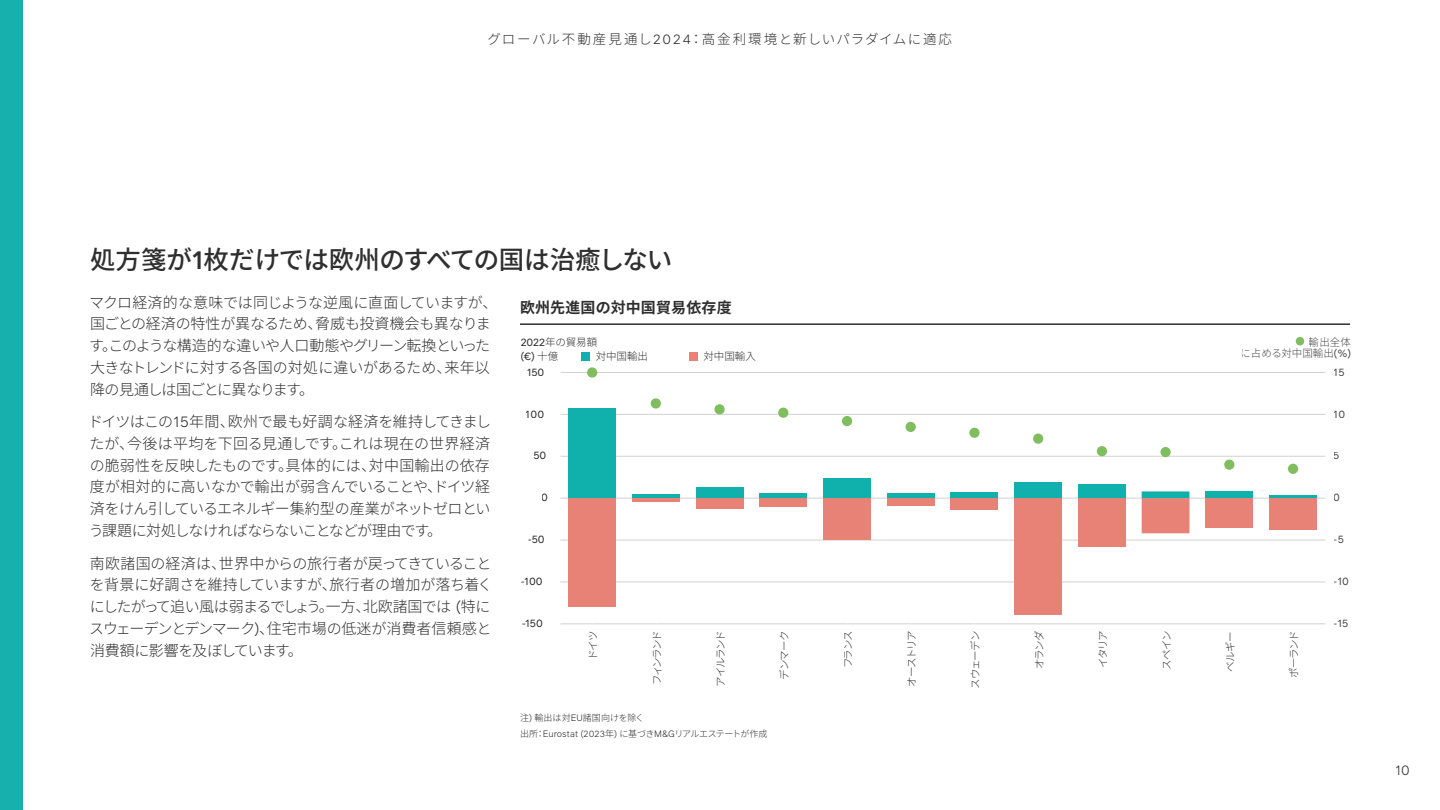
<style>
.page{position:relative;width:1440px;height:810px;background:#fff}
.page>*{position:absolute;margin:0;border:0;box-sizing:border-box;transform-origin:0 0}
.t1{font:500 25.5px "Source Han Sans JP";letter-spacing:-.015em;color:#2f2f2f}
.t2{font:300 15px/21.8px "Source Han Sans JP";letter-spacing:-.03em;color:#2f2f2f}
.t3{font:700 15px "Source Han Sans JP";letter-spacing:.01em;color:#2f2f2f}
.t4{font:300 13.5px "Source Han Sans JP";letter-spacing:.115em;color:#2f2f2f}
.t5{font:300 13.5px "Infra";color:#2f2f2f}
.t6{font:300 10.5px "Source Han Sans JP";letter-spacing:-.105em;color:#2f2f2f}
.t7{font:10.5px "Infra";color:#2f2f2f}
.t8{font:300 10.5px/11.6px "Source Han Sans JP";color:#4a4a4a;text-align:right}
.t9{font:10.5px "Infra";color:#4a4a4a}
.t10{font:300 10.5px/14.1px "Source Han Sans JP";color:#2f2f2f}
.t11{font:300 9px/16.3px "Source Han Sans JP";letter-spacing:-.02em;color:#2f2f2f}
.s1{font-family:"Infra"}
.s2{font-family:"Infra";font-weight:400}
.s3{font-family:"Source Han Sans JP";font-weight:300}
</style>
<div class="page">
<hr style="left:520px;top:323px;width:830px;height:2px;background:#2f2f2f">
<div style="left:0;top:0;width:22px;height:810px;background:#17b0ad"></div>
<hr style="left:560px;top:624px;width:765px;height:1px;background:#d1d1d4">
<hr style="left:560px;top:582px;width:765px;height:1px;background:#d1d1d4">
<hr style="left:560px;top:540px;width:765px;height:1px;background:#d1d1d4">
<hr style="left:560px;top:498px;width:765px;height:1px;background:#d1d1d4">
<hr style="left:560px;top:456px;width:765px;height:1px;background:#d1d1d4">
<hr style="left:560px;top:414px;width:765px;height:1px;background:#d1d1d4">
<hr style="left:560px;top:372px;width:765px;height:1px;background:#d1d1d4">
<div style="left:568px;top:498px;width:48px;height:109px;background:#e88176"></div>
<hr style="left:632px;top:498px;width:48px;height:4px;background:#e88176">
<div style="left:696px;top:498px;width:47px;height:10px;background:#e88176"></div>
<div style="left:759px;top:498px;width:48px;height:9px;background:#e88176"></div>
<div style="left:823px;top:498px;width:48px;height:41px;background:#e88176"></div>
<div style="left:887px;top:498px;width:48px;height:8px;background:#e88176"></div>
<div style="left:951px;top:498px;width:47px;height:11px;background:#e88176"></div>
<div style="left:1014px;top:498px;width:48px;height:116px;background:#e88176"></div>
<div style="left:1078px;top:498px;width:48px;height:48px;background:#e88176"></div>
<div style="left:1205px;top:498px;width:48px;height:30px;background:#e88176"></div>
<div style="left:1269px;top:498px;width:48px;height:32px;background:#e88176"></div>
<div style="left:568px;top:409px;width:48px;height:89px;background:#10b0ad"></div>
<hr style="left:632px;top:495px;width:48px;height:3px;background:#10b0ad">
<div style="left:696px;top:487px;width:47px;height:11px;background:#10b0ad"></div>
<div style="left:759px;top:493px;width:48px;height:5px;background:#10b0ad"></div>
<div style="left:823px;top:478px;width:48px;height:20px;background:#10b0ad"></div>
<hr style="left:887px;top:494px;width:48px;height:4px;background:#10b0ad">
<div style="left:951px;top:492px;width:47px;height:6px;background:#10b0ad"></div>
<div style="left:1014px;top:482px;width:48px;height:16px;background:#10b0ad"></div>
<div style="left:1078px;top:484px;width:48px;height:14px;background:#10b0ad"></div>
<svg style="left:1142px;top:491px;width:47px;height:42px;background:#c58980"></svg>
<div style="left:1205px;top:492px;width:48px;height:6px;background:#10b0ad"></div>
<hr style="left:1269px;top:496px;width:48px;height:2px;background:#10b0ad">
<div style="left:587px;top:367px;width:10px;height:11px;background:#7fbd5e;border-radius:50%"></div>
<div style="left:1296px;top:337px;width:8px;height:8px;background:#7fbd5e;border-radius:50%"></div>
<div style="left:651px;top:398px;width:10px;height:11px;background:#7fbd5e;border-radius:50%"></div>
<div style="left:714px;top:404px;width:11px;height:10px;background:#7fbd5e;border-radius:50%"></div>
<div style="left:778px;top:408px;width:10px;height:10px;background:#7fbd5e;border-radius:50%"></div>
<div style="left:842px;top:416px;width:10px;height:10px;background:#7fbd5e;border-radius:50%"></div>
<div style="left:906px;top:422px;width:10px;height:10px;background:#7fbd5e;border-radius:50%"></div>
<div style="left:969px;top:428px;width:11px;height:10px;background:#7fbd5e;border-radius:50%"></div>
<div style="left:1033px;top:434px;width:10px;height:10px;background:#7fbd5e;border-radius:50%"></div>
<div style="left:1097px;top:446px;width:10px;height:10px;background:#7fbd5e;border-radius:50%"></div>
<div style="left:1160px;top:447px;width:11px;height:10px;background:#7fbd5e;border-radius:50%"></div>
<div style="left:1224px;top:460px;width:10px;height:10px;background:#7fbd5e;border-radius:50%"></div>
<div style="left:1288px;top:464px;width:10px;height:10px;background:#7fbd5e;border-radius:50%"></div>
<div style="left:689px;top:352px;width:8px;height:9px;background:#e88176"></div>
<div style="left:581px;top:352px;width:9px;height:9px;background:#10b0ad"></div>
<p class="t4" style="left:488px;top:32px;width:466px">グローバル不動産見通し<span class="s1">2024</span>：高金利環境と新しいパラダイムに適応</p>
<h1 class="t1" style="left:90px;top:246px;width:584px">処方箋が<span class="s1">1</span>枚だけでは欧州のすべての国は治癒しない</h1>
<p class="t3" style="left:520px;top:299px;width:213px">欧州先進国の対中国貿易依存度</p>
<p class="t2" style="left:89px;top:291px;width:410px">マクロ経済的な意味では同じような逆風に直面していますが、国ごとの経済の特性が異なるため、脅威も投資機会も異なります。このような構造的な違いや人口動態やグリーン転換といった大きなトレンドに対する各国の対処に違いがあるため、来年以降の見通しは国ごとに異なります。</p>
<p class="t2" style="left:88px;top:411px;width:404px;text-align:justify">ドイツはこの<span class="s1">15</span>年間、欧州で最も好調な経済を維持してきましたが、今後は平均を下回る見通しです。これは現在の世界経済の脆弱性を反映したものです。具体的には、対中国輸出の依存度が相対的に高いなかで輸出が弱含んでいることや、ドイツ経済をけん引しているエネルギー集約型の産業がネットゼロという課題に対処しなければならないことなどが理由です。</p>
<p class="t2" style="left:89px;top:552px;width:405px">南欧諸国の経済は、世界中からの旅行者が戻ってきていることを背景に好調さを維持していますが、旅行者の増加が落ち着くにしたがって追い風は弱まるでしょう。一方、北欧諸国では <span class="s1">(</span>特にスウェーデンとデンマーク<span class="s1">)</span>、住宅市場の低迷が消費者信頼感と消費額に影響を及ぼしています。</p>
<p class="t8" style="left:1241px;top:336px;width:112px">輸出全体<br>に占める対中国輸出<span class="s2">(%)</span></p>
<p class="t10" style="left:596px;top:335px;width:54px;text-indent:-75px"><span class="s2">2022</span>年の貿易額<br>対中国輸出</p>
<p class="t6" style="left:703px;top:350px;width:54px">対中国輸入</p>
<p class="t7" style="left:521px;top:349px;width:39px">(€) <span class="s3">十億</span></p>
<p class="t7" style="left:527px;top:365px;width:19px">150</p>
<p class="t9" style="left:1334px;top:365px;width:12px">15</p>
<p class="t7" style="left:526px;top:406px;width:20px">100</p>
<p class="t9" style="left:1334px;top:406px;width:13px">10</p>
<p class="t7" style="left:533px;top:448px;width:14px">50</p>
<p class="t9" style="left:1334px;top:448px;width:8px">5</p>
<p class="t7" style="left:542px;top:490px;width:8px">0</p>
<p class="t9" style="left:1334px;top:490px;width:8px">0</p>
<p class="t7" style="left:528px;top:532px;width:19px">-50</p>
<p class="t9" style="left:1334px;top:532px;width:12px">-5</p>
<p class="t7" style="left:521px;top:574px;width:24px">-100</p>
<p class="t9" style="left:1334px;top:574px;width:17px">-10</p>
<p class="t7" style="left:521px;top:616px;width:23px">-150</p>
<p class="t9" style="left:1334px;top:616px;width:16px">-15</p>
<p class="t6" style="left:587px;top:660px;width:31px;rotate:-90deg">ドイツ</p>
<p class="t6" style="left:651px;top:685px;width:56px;rotate:-90deg">フィンランド</p>
<p class="t6" style="left:715px;top:687px;width:58px;rotate:-90deg">アイルランド</p>
<p class="t6" style="left:778px;top:680px;width:51px;rotate:-90deg">デンマーク</p>
<p class="t6" style="left:842px;top:668px;width:39px;rotate:-90deg">フランス</p>
<p class="t6" style="left:906px;top:687px;width:57px;rotate:-90deg">オーストリア</p>
<p class="t6" style="left:970px;top:689px;width:60px;rotate:-90deg">スウェーデン</p>
<p class="t6" style="left:1033px;top:669px;width:40px;rotate:-90deg">オランダ</p>
<p class="t6" style="left:1097px;top:668px;width:39px;rotate:-90deg">イタリア</p>
<p class="t6" style="left:1161px;top:670px;width:41px;rotate:-90deg">スペイン</p>
<p class="t6" style="left:1224px;top:672px;width:42px;rotate:-90deg">ベルギー</p>
<p class="t6" style="left:1288px;top:678px;width:50px;rotate:-90deg">ポーランド</p>
<p class="t11" style="left:520px;top:710px;width:258px">注<span class="s1">)</span> 輸出は対<span class="s1">EU</span>諸国向けを除く<br>出所：<span class="s1">Eurostat (2023</span>年<span class="s1">)</span> に基づき<span class="s1">M&amp;G</span>リアルエステートが作成　</p>
<p class="t5" style="left:1395px;top:761px;width:16px">10</p>
</div>
